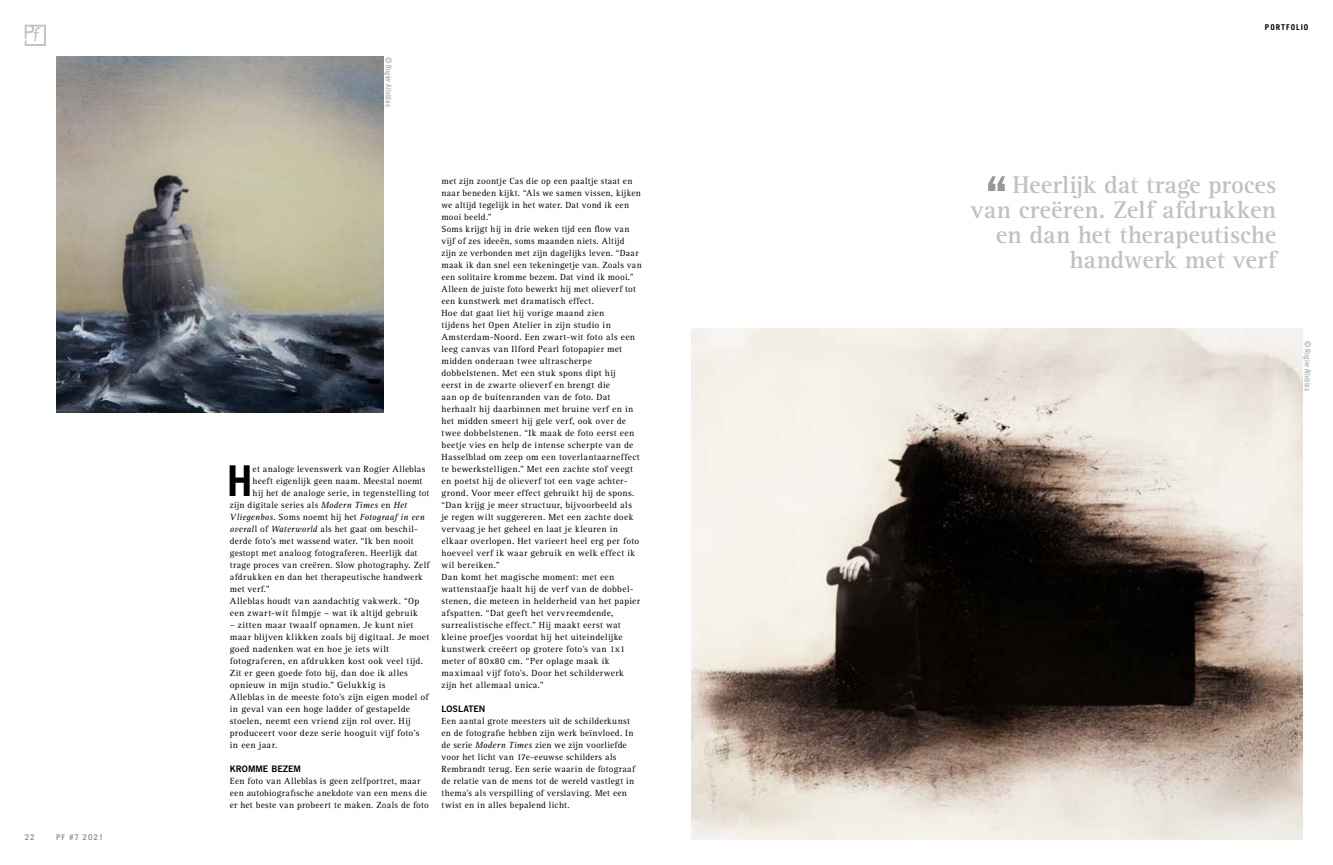
<style>
.page{position:relative;width:1333px;height:865px;background:#fff}
.page>*{position:absolute;margin:0;border:0;box-sizing:border-box;transform-origin:0 0}
.t1{font:700 42.4px "Trade Gothic LT Std";color:#000}
.t2{font:700 25px/25px "Rotis Serif Std";color:#bec2c5;text-align:right}
.t3{font:9.2px/12px "Rotis Serif Std";letter-spacing:.035em;color:#000}
.t4{font:italic 9.2px "Rotis Serif Std";letter-spacing:.02em;color:#000}
.t5{font:9px "Trade Gothic LT Std Bd 2";color:#000}
.t6{font:8px "Trade Gothic LT Std Cn 18";color:#94989b}
.t7{font:700 8px "Trade Gothic LT Std";letter-spacing:.12em;color:#94989b}
.t8{font:700 8px "Trade Gothic LT Std";letter-spacing:.125em;color:#000}
.s1{font-style:italic}
.s2{font-style:normal}
</style>
<div class="page">
<img style="left:57px;top:57px;width:326px;height:355px">
<img style="left:691px;top:329px;width:610px;height:510px">
<svg style="left:25px;top:25px;width:21px;height:21px"></svg>
<svg style="left:988px;top:176px;width:16px;height:15px"></svg>
<p class="t7" style="left:25px;top:832px;width:11px">22</p>
<p class="t7" style="left:56px;top:832px;width:48px">PF #7 2021</p>
<p class="t6" style="left:393px;top:57px;width:51px;rotate:90deg">© Rogier Alleblas</p>
<h1 class="t1" style="left:227px;top:455px;width:27px">H</h1>
<p class="t3" style="left:252px;top:463px;width:174px">et analoge levenswerk van Rogier Alleblas</p>
<p class="t3" style="left:252px;top:475px;width:171px">heeft eigenlijk geen naam. Meestal noemt</p>
<p class="t3" style="left:252px;top:487px;width:178px">hij het de analoge serie, in tegenstelling tot</p>
<p class="t3" style="left:230px;top:499px;width:179px">zijn digitale series als <span class="s1">Modern Times</span> en <span class="s1">Het</span></p>
<p class="t4" style="left:230px;top:512px;width:196px">Vliegenbos<span class="s2">. Soms noemt hij het</span> Fotograaf in een</p>
<p class="t3" style="left:230px;top:523px;width:189px"><span class="s1">overal</span>l of <span class="s1">Waterworld</span> als het gaat om beschil-</p>
<p class="t3" style="left:230px;top:535px;width:185px">derde foto’s met wassend water. “Ik ben nooit</p>
<p class="t3" style="left:230px;top:547px;width:189px">gestopt met analoog fotograferen. Heerlijk dat</p>
<p class="t3" style="left:230px;top:559px;width:201px">trage proces van creëren. Slow photography. Zelf</p>
<p class="t3" style="left:230px;top:571px;width:194px">afdrukken en dan het therapeutische handwerk</p>
<p class="t3" style="left:230px;top:583px;width:41px">met verf.”</p>
<p class="t3" style="left:230px;top:595px;width:191px">Alleblas houdt van aandachtig vakwerk. “Op</p>
<p class="t3" style="left:230px;top:607px;width:190px">een zwart-wit filmpje – wat ik altijd gebruik</p>
<p class="t3" style="left:230px;top:619px;width:201px">– zitten maar twaalf opnamen. Je kunt niet maar blijven klikken zoals bij digitaal. Je moet goed nadenken wat en hoe je iets wilt fotograferen, en afdrukken kost ook veel tijd.<br>Zit er geen goede foto bij, dan doe ik alles opnieuw in mijn studio.” Gelukkig is<br>Alleblas in de meeste foto’s zijn eigen model of in geval van een hoge ladder of gestapelde stoelen, neemt een vriend zijn rol over. Hij produceert voor deze serie hooguit vijf foto’s in een jaar.</p>
<p class="t5" style="left:230px;top:763px;width:73px">KROMME BEZEM</p>
<p class="t3" style="left:230px;top:775px;width:200px">Een foto van Alleblas is geen zelfportret, maar een autobiografische anekdote van een mens die er het beste van probeert te maken. Zoals de foto</p>
<p class="t3" style="left:441px;top:175px;width:202px">met zijn zoontje Cas die op een paaltje staat en naar beneden kijkt. “Als we samen vissen, kijken we altijd tegelijk in het water. Dat vond ik een mooi beeld.”<br>Soms krijgt hij in drie weken tijd een flow van vijf of zes ideeën, soms maanden niets. Altijd<br>zijn ze verbonden met zijn dagelijks leven. “Daar maak ik dan snel een tekeningetje van. Zoals van een solitaire kromme bezem. Dat vind ik mooi.” Alleen de juiste foto bewerkt hij met olieverf tot een kunstwerk met dramatisch effect.<br>Hoe dat gaat liet hij vorige maand zien<br>tijdens het Open Atelier in zijn studio in Amsterdam-Noord. Een zwart-wit foto als een leeg canvas van Ilford Pearl fotopapier met midden onderaan twee ultrascherpe dobbelstenen. Met een stuk spons dipt hij<br>eerst in de zwarte olieverf en brengt die<br>aan op de buitenranden van de foto. Dat herhaalt hij daarbinnen met bruine verf en in het midden smeert hij gele verf, ook over de twee dobbelstenen. “Ik maak de foto eerst een beetje vies en help de intense scherpte van de Hasselblad om zeep om een toverlantaarneffect te bewerkstelligen.” Met een zachte stof veegt en poetst hij de olieverf tot een vage achter&shy;grond. Voor meer effect gebruikt hij de spons. “Dan krijg je meer structuur, bijvoorbeeld als<br>je regen wilt suggereren. Met een zachte doek vervaag je het geheel en laat je kleuren in elkaar overlopen. Het varieert heel erg per foto hoeveel verf ik waar gebruik en welk effect ik wil bereiken.”<br>Dan komt het magische moment: met een wattenstaafje haalt hij de verf van de dobbel&shy;stenen, die meteen in helderheid van het papier afspatten. “Dat geeft het vervreemdende, surrealistische effect.” Hij maakt eerst wat kleine proefjes voordat hij het uiteindelijke kunstwerk creëert op grotere foto’s van 1x1 meter of 80x80 cm. “Per oplage maak ik maximaal vijf foto’s. Door het schilderwerk<br>zijn het allemaal unica.”</p>
<p class="t5" style="left:441px;top:703px;width:45px">LOSLATEN</p>
<p class="t3" style="left:441px;top:715px;width:195px">Een aantal grote meesters uit de schilderkunst en de fotografie hebben zijn werk beïnvloed. In de serie <span class="s1">Modern Times</span> zien we zijn voorliefde voor het licht van 17e-eeuwse schilders als Rembrandt terug. Een serie waarin de fotograaf de relatie van de mens tot de wereld vastlegt in thema’s als verspilling of verslaving. Met een twist en in alles bepalend licht.</p>
<p class="t8" style="left:1264px;top:23px;width:45px">PORTFOLIO</p>
<h2 class="t2" style="left:970px;top:172px;width:307px">Heerlijk dat trage proces van creëren. Zelf afdrukken en dan het therapeutische handwerk met verf</h2>
<p class="t6" style="left:1312px;top:341px;width:51px;rotate:90deg">© Rogier Alleblas</p>
</div>
